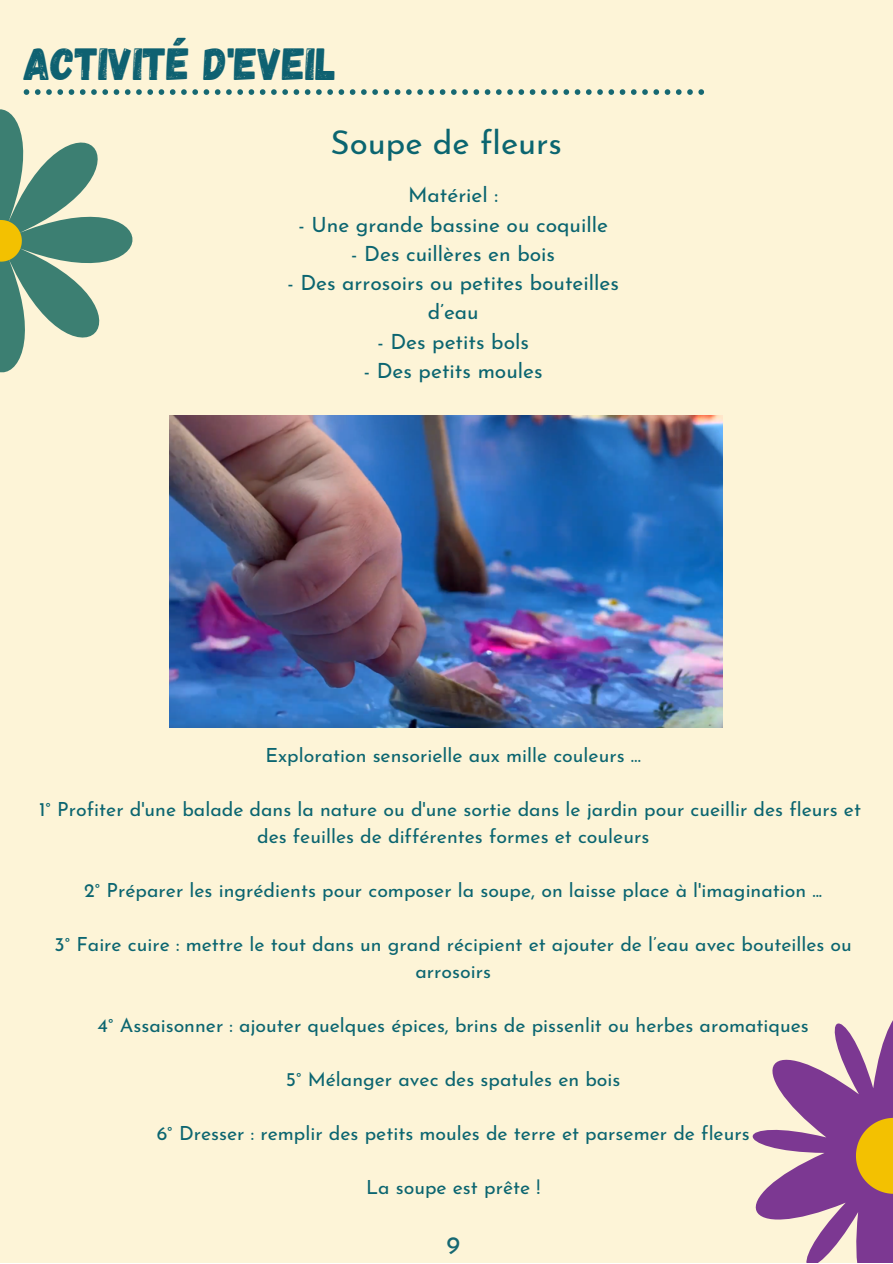
<style>
.page{position:relative;width:893px;height:1264px;background:#fff}
.page>*{position:absolute;margin:0;border:0;box-sizing:border-box;transform-origin:0 0}
.t1{font:45px "Gagalin";color:#0e6171}
.t2{font:33px "Josefin Sans";color:#0b6570}
.t3{font:25.5px "Josefin Sans";color:#166872}
.t4{font:21px/29.2px "Josefin Sans";color:#0b6570;text-align:center}
.t5{font:19.5px/27px "Josefin Sans";color:#0b6570;text-align:center}
</style>
<div class="page">
<div style="left:0;top:0;width:892px;height:1262px;background:#fdf4d7"></div>
<svg style="left:251px;top:89px;width:453px;height:6px"></svg>
<img style="left:170px;top:415px;width:552px;height:312px">
<svg style="left:0;top:89px;width:251px;height:402px"></svg>
<svg style="left:0;top:212px;width:30px;height:58px;background:#8a9b44"></svg>
<svg style="left:752px;top:1022px;width:140px;height:240px"></svg>
<svg style="left:841px;top:1103px;width:51px;height:105px;background:#ab6e58"></svg>
<h1 class="t1" style="left:24px;top:35px;width:314px">ACTIVITÉ D'EVEIL</h1>
<h2 class="t2" style="left:330px;top:129px;width:233px">Soupe de fleurs</h2>
<p class="t4" style="left:408px;top:182px;width:92px">Matériel :</p>
<p class="t4" style="left:298px;top:212px;width:311px">- Une grande bassine ou coquille</p>
<p class="t4" style="left:351px;top:241px;width:205px">- Des cuillères en bois</p>
<p class="t4" style="left:287px;top:270px;width:333px">- Des arrosoirs ou petites bouteilles d’eau</p>
<p class="t4" style="left:377px;top:329px;width:153px">- Des petits bols</p>
<p class="t4" style="left:364px;top:358px;width:180px">- Des petits moules</p>
<p class="t5" style="left:265px;top:743px;width:377px">Exploration sensorielle aux mille couleurs …</p>
<p class="t5" style="left:39px;top:797px;width:823px">1° Profiter d'une balade dans la nature ou d'une sortie dans le jardin pour cueillir des fleurs et des feuilles de différentes formes et couleurs</p>
<p class="t5" style="left:84px;top:878px;width:739px">2° Préparer les ingrédients pour composer la soupe, on laisse place à l'imagination ...</p>
<p class="t5" style="left:54px;top:932px;width:798px">3° Faire cuire : mettre le tout dans un grand récipient et ajouter de l’eau avec bouteilles ou arrosoirs</p>
<p class="t5" style="left:98px;top:1013px;width:712px">4° Assaisonner : ajouter quelques épices, brins de pissenlit ou herbes aromatiques</p>
<p class="t5" style="left:286px;top:1067px;width:336px">5° Mélanger avec des spatules en bois</p>
<p class="t5" style="left:157px;top:1121px;width:594px">6° Dresser : remplir des petits moules de terre et parsemer de fleurs</p>
<p class="t5" style="left:366px;top:1175px;width:176px">La soupe est prête !</p>
<h3 class="t3" style="left:446px;top:1234px;width:15px">9</h3>
</div>
